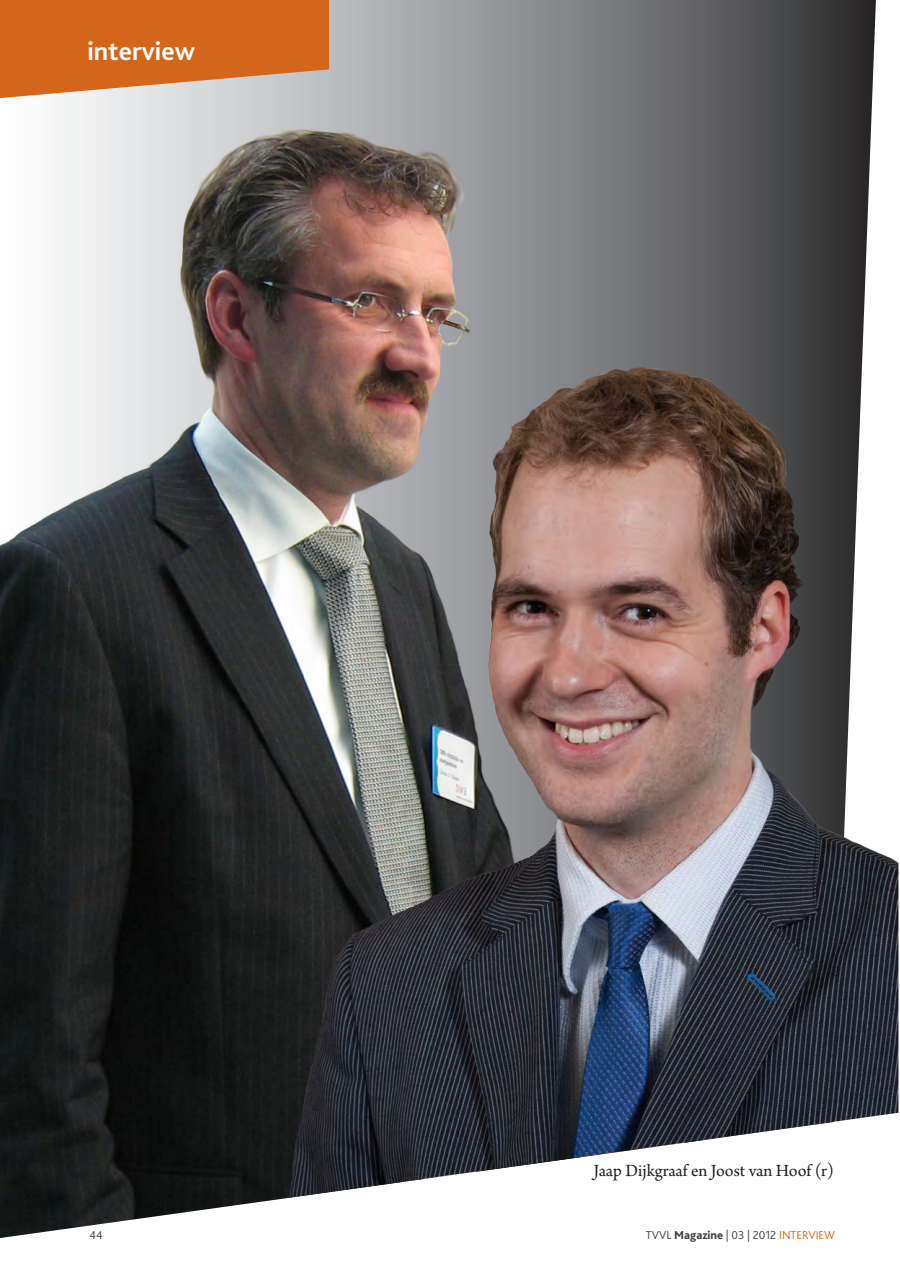
<style>
.page{position:relative;width:900px;height:1265px;background:#fff}
.page>*{position:absolute;margin:0;border:0;box-sizing:border-box;transform-origin:0 0}
.t1{font:700 27px "Bliss 2";color:#fff}
.t2{font:18px "Arno Pro";letter-spacing:-.005em;color:#231f20}
.t3{font:300 12px "Bliss 2";color:#3e3e3f}
.s1{font-weight:800}
.s2{color:#d3661a}
</style>
<div class="page">
<svg style="left:62px;top:0;width:814px;height:128px"></svg>
<img style="left:0;top:113px;width:871px;height:1125px">
<img style="left:271px;top:290px;width:627px;height:909px">
<svg style="left:0;top:0;width:329px;height:99px"></svg>
<h1 class="t1" style="left:87px;top:34px;width:109px">interview</h1>
<p class="t3" style="left:89px;top:1227px;width:15px">44</p>
<h2 class="t2" style="left:593px;top:1160px;width:242px">Jaap Dijkgraaf en Joost van Hoof (r)</h2>
<p class="t3" style="left:646px;top:1227px;width:191px">TVVL <span class="s1">Magazine</span> | 03 | 2012 <span class="s2">INTERVIEW</span></p>
</div>
